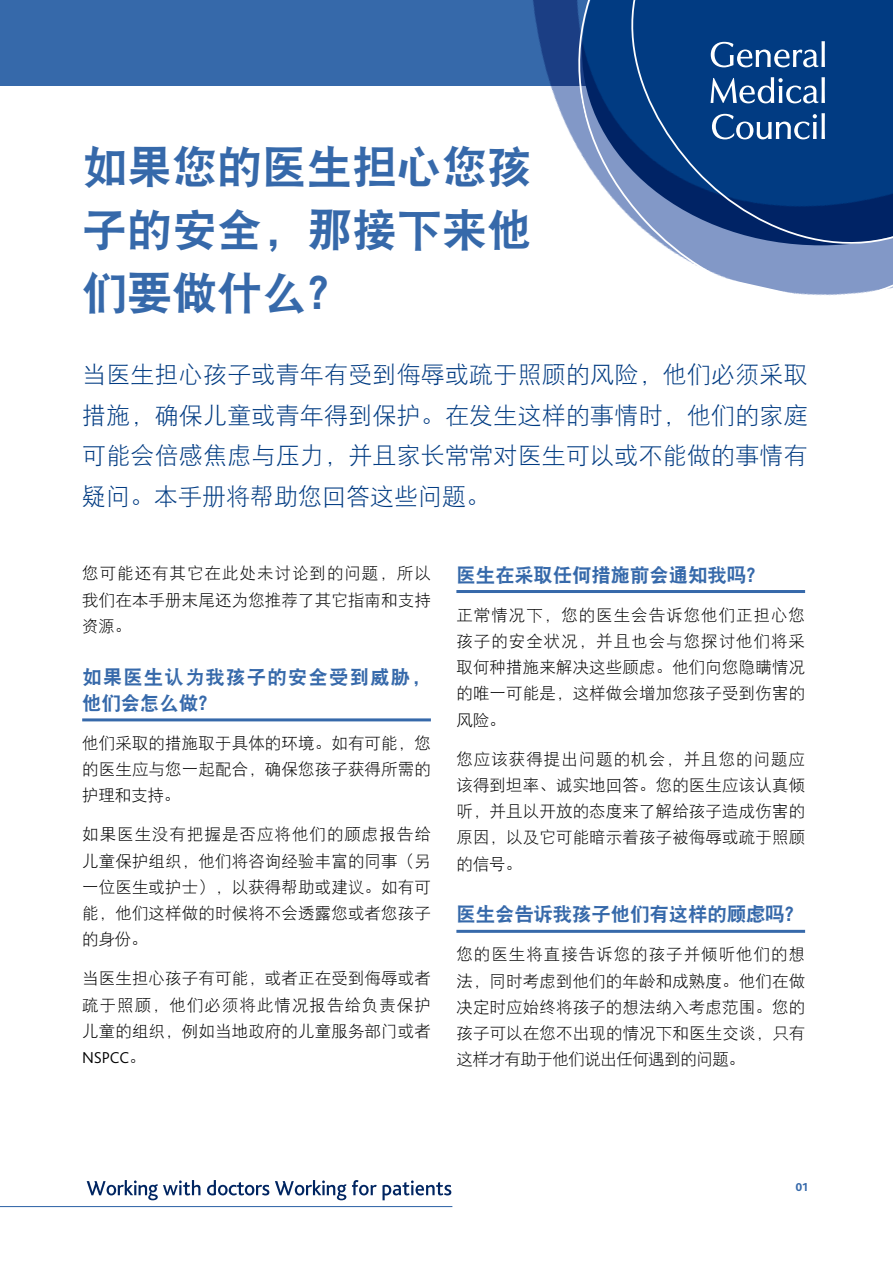
<style>
.page{position:relative;width:893px;height:1263px;background:#fff}
.page>*{position:absolute;margin:0;border:0;box-sizing:border-box;transform-origin:0 0}
.t1{font:45px/63px "DFP Hei W9";color:#3669aa;text-align:justify}
.t2{font:24px/40.5px "DFP Hei W3";letter-spacing:.01em;color:#013b82;text-align:justify}
.t3{font:19.5px "DFP Hei W9";letter-spacing:-.01em;color:#3669aa}
.t4{font:19.5px/26.2px "DFP Hei W9";letter-spacing:.055em;color:#3669aa}
.t5{font:16.5px/26.2px "DFP Hei W3";letter-spacing:.005em;color:#000;text-align:justify}
.t6{font:300 16.5px "Bliss 2";letter-spacing:-.01em;color:#000}
.t7{font:800 12px "Bliss 2";color:#3669aa}
.s1{font-family:"DFP Hei W3";font-weight:400}
</style>
<div class="page">
<div style="left:0;top:1px;width:893px;height:85px;background:#3669aa"></div>
<svg style="left:538px;top:0;width:355px;height:296px"></svg>
<svg style="left:87px;top:1180px;width:113px;height:20px"></svg>
<svg style="left:207px;top:1180px;width:62px;height:15px"></svg>
<svg style="left:275px;top:1180px;width:71px;height:20px"></svg>
<svg style="left:352px;top:1180px;width:99px;height:20px"></svg>
<hr style="left:0;top:1206px;width:452px;height:1px;background:#3669aa">
<svg style="left:711px;top:41px;width:114px;height:26px;background:#4570a3"></svg>
<svg style="left:711px;top:77px;width:114px;height:26px"></svg>
<svg style="left:712px;top:113px;width:113px;height:26px"></svg>
<hr style="left:82px;top:718px;width:349px;height:3px;background:#3669aa">
<hr style="left:456px;top:590px;width:349px;height:3px;background:#3669aa">
<hr style="left:456px;top:930px;width:349px;height:3px;background:#3669aa">
<h1 class="t1" style="left:82px;top:135px;width:451px">如果您的医生担心您孩子的安全，那接下来他们要做什么？</h1>
<h2 class="t2" style="left:82px;top:354px;width:727px">当医生担心孩子或青年有受到侮辱或疏于照顾的风险，他们必须采取措施，确保儿童或青年得到保护。在发生这样的事情时，他们的家庭可能会倍感焦虑与压力，并且家长常常对医生可以或不能做的事情有疑问。本手册将帮助您回答这些问题。</h2>
<p class="t5" style="left:82px;top:560px;width:350px">您可能还有其它在此处未讨论到的问题，所以我们在本手册末尾还为您推荐了其它指南和支持资源。</p>
<p class="t4" style="left:82px;top:663px;width:350px">如果医生认为我孩子的安全受到威胁，他们会怎么做？</p>
<p class="t5" style="left:82px;top:730px;width:350px">他们采取的措施取于具体的环境。如有可能，您的医生应与您一起配合，确保您孩子获得所需的护理和支持。</p>
<p class="t5" style="left:82px;top:821px;width:350px">如果医生没有把握是否应将他们的顾虑报告给儿童保护组织，他们将咨询经验丰富的同事（另一位医生或护士），以获得帮助或建议。如有可能，他们这样做的时候将不会透露您或者您孩子的身份。</p>
<p class="t5" style="left:82px;top:965px;width:350px">当医生担心孩子有可能，或者正在受到侮辱或者疏于照顾，他们必须将此情况报告给负责保护儿童的组织，例如当地政府的儿童服务部门或者</p>
<p class="t6" style="left:82px;top:1047px;width:65px">NSPCC<span class="s1">。</span></p>
<p class="t3" style="left:456px;top:564px;width:311px">医生在采取任何措施前会通知我吗？</p>
<p class="t5" style="left:456px;top:601px;width:350px">正常情况下，您的医生会告诉您他们正担心您孩子的安全状况，并且也会与您探讨他们将采取何种措施来解决这些顾虑。他们向您隐瞒情况的唯一可能是，这样做会增加您孩子受到伤害的风险。</p>
<p class="t5" style="left:456px;top:745px;width:350px">您应该获得提出问题的机会，并且您的问题应该得到坦率、诚实地回答。您的医生应该认真倾听，并且以开放的态度来了解给孩子造成伤害的原因，以及它可能暗示着孩子被侮辱或疏于照顾的信号。</p>
<p class="t3" style="left:456px;top:904px;width:349px">医生会告诉我孩子他们有这样的顾虑吗？</p>
<p class="t5" style="left:456px;top:941px;width:350px">您的医生将直接告诉您的孩子并倾听他们的想法，同时考虑到他们的年龄和成熟度。他们在做决定时应始终将孩子的想法纳入考虑范围。您的孩子可以在您不出现的情况下和医生交谈，只有这样才有助于他们说出任何遇到的问题。</p>
<p class="t7" style="left:795px;top:1180px;width:14px">01</p>
</div>
